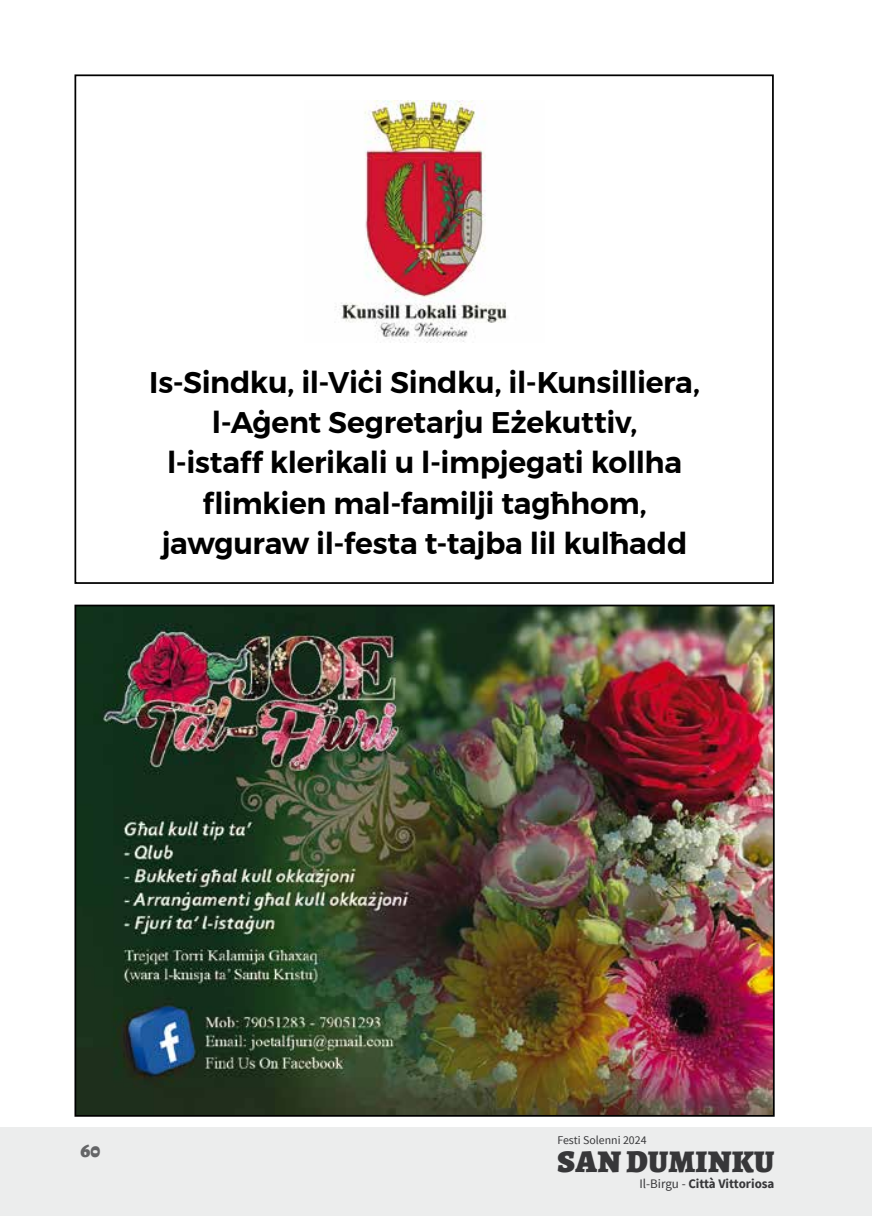
<style>
.page{position:relative;width:874px;height:1216px;background:#fff}
.page>*{position:absolute;margin:0;border:0;box-sizing:border-box;transform-origin:0 0}
.t1{font:900 31.85px "Alegreya";letter-spacing:.01em;color:#373739}
.t2{font:600 29.75px/40.2px "Montserrat";letter-spacing:-.01em;color:#000;text-align:center}
.t3{font:900 21px "Alegreya";color:#646567}
.t4{font:700 12.95px "Source Sans Pro";color:#373739}
.t5{font:11.9px "Source Sans Pro";color:#373739}
.s1{font-weight:400}
</style>
<div class="page">
<img style="left:77px;top:607px;width:694px;height:506px">
<div style="left:74px;top:604px;width:700px;height:512px;border:2px solid #000"></div>
<img style="left:335px;top:101px;width:173px;height:242px">
<div style="left:74px;top:74px;width:699px;height:510px;border:2px solid #000"></div>
<div style="left:0;top:1127px;width:871px;height:88px;background:#eceded"></div>
<p class="t2" style="left:149px;top:362px;width:552px">Is-Sindku, il-Viċi Sindku, il-Kunsilliera, l-Aġent Segretarju Eżekuttiv,<br>l-istaff klerikali u l-impjegati kollha flimkien mal-familji tagħhom, jawguraw il-festa t-tajba lil kulħadd</p>
<p class="t3" style="left:81px;top:1135px;width:21px">60</p>
<p class="t5" style="left:557px;top:1132px;width:91px">Festi Solenni 2024</p>
<p class="t1" style="left:557px;top:1139px;width:218px">SAN DUMINKU</p>
<p class="t4" style="left:639px;top:1174px;width:136px"><span class="s1">Il-Birgu -</span> Città Vittoriosa</p>
</div>
